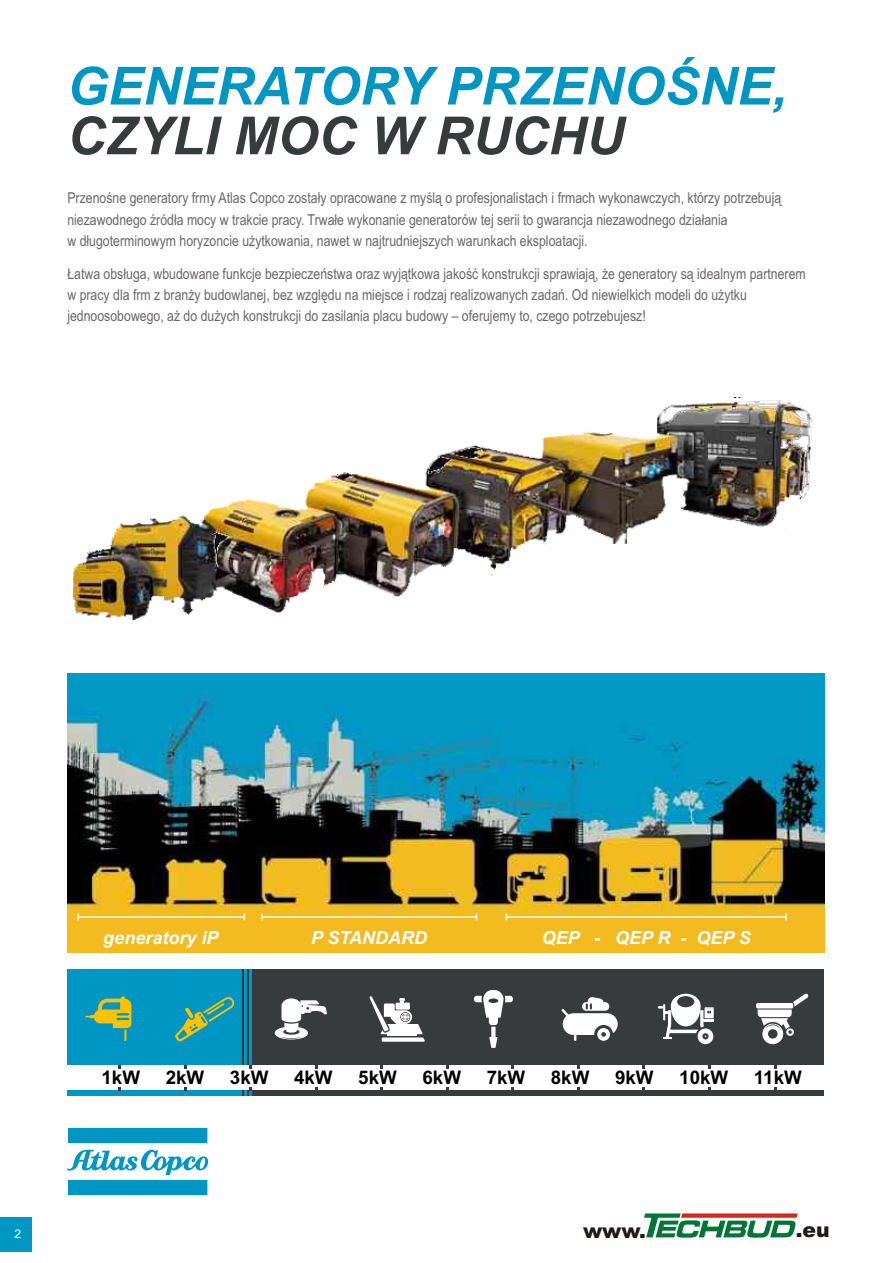
<style>
.page{position:relative;width:893px;height:1263px;background:#fff}
.page>*{position:absolute;margin:0;border:0;box-sizing:border-box;transform-origin:0 0}
.t1{font:italic 700 52.5px "Arial";color:#0096c4}
.t2{font:italic 700 52.5px "Arial";color:#383b3b}
.t3{font:900 20.4px "Arial";color:#1f1a17}
.t4{font:700 18.75px "Arial";color:#000}
.t5{font:italic 700 18px "Arial";color:#fff}
.t6{font:15px/21px "Arial Narrow";color:#696666}
.t7{font:12px "Arial";color:#fff}
</style>
<div class="page">
<img style="left:67px;top:674px;width:757px;height:278px">
<hr style="left:78px;top:916px;width:166px;height:2px;background:#fff">
<svg style="left:77px;top:914px;width:2px;height:6px"></svg>
<hr style="left:262px;top:916px;width:215px;height:2px;background:#fff">
<hr style="left:506px;top:916px;width:280px;height:2px;background:#fff">
<svg style="left:785px;top:914px;width:2px;height:6px"></svg>
<div style="left:67px;top:969px;width:757px;height:95px;background:#383b3b"></div>
<hr style="left:244px;top:969px;width:3px;height:95px;background:#0096c4">
<hr style="left:250px;top:969px;width:2px;height:95px;background:#0096c4">
<div style="left:67px;top:969px;width:175px;height:95px;background:#0096c4"></div>
<svg style="left:85px;top:996px;width:46px;height:45px"></svg>
<svg style="left:175px;top:997px;width:59px;height:45px"></svg>
<svg style="left:561px;top:997px;width:57px;height:44px"></svg>
<svg style="left:658px;top:994px;width:56px;height:51px"></svg>
<svg style="left:758px;top:993px;width:51px;height:52px"></svg>
<div style="left:756px;top:1003px;width:37px;height:5px;background:#fff;border-radius:2px"></div>
<svg style="left:474px;top:990px;width:39px;height:58px"></svg>
<svg style="left:275px;top:998px;width:52px;height:41px"></svg>
<svg style="left:369px;top:996px;width:56px;height:46px"></svg>
<div style="left:67px;top:1091px;width:757px;height:5px;background:#383b3b"></div>
<div style="left:67px;top:1091px;width:175px;height:5px;background:#0096c4"></div>
<svg style="left:244px;top:1087px;width:8px;height:9px"></svg>
<svg style="left:708px;top:1087px;width:3px;height:4px"></svg>
<div style="left:68px;top:1128px;width:139px;height:15px;background:#0096c4"></div>
<svg style="left:67px;top:1150px;width:141px;height:45px"></svg>
<div style="left:0;top:1218px;width:32px;height:34px;background:#0096c4"></div>
<svg style="left:644px;top:1213px;width:154px;height:24px"></svg>
<img style="left:73px;top:400px;width:739px;height:220px">
<h1 class="t1" style="left:67px;top:66px;width:721px">GENERATORY PRZENOŚNE,</h1>
<h1 class="t2" style="left:67px;top:116px;width:559px">CZYLI MOC W RUCHU</h1>
<p class="t6" style="left:67px;top:189px;width:715px">Przenośne generatory frmy Atlas Copco zostały opracowane z myślą o profesjonalistach i frmach wykonawczych, którzy potrzebują niezawodnego źródła mocy w trakcie pracy. Trwałe wykonanie generatorów tej serii to gwarancja niezawodnego działania<br>w długoterminowym horyzoncie użytkowania, nawet w najtrudniejszych warunkach eksploatacji.</p>
<p class="t6" style="left:67px;top:265px;width:740px">Łatwa obsługa, wbudowane funkcje bezpieczeństwa oraz wyjątkowa jakość konstrukcji sprawiają, że generatory są idealnym partnerem w pracy dla frm z branży budowlanej, bez względu na miejsce i rodzaj realizowanych zadań. Od niewielkich modeli do użytku jednoosobowego, aż do dużych konstrukcji do zasilania placu budowy – oferujemy to, czego potrzebujesz!</p>
<p class="t7" style="left:14px;top:1229px;width:8px">2</p>
<p class="t5" style="left:103px;top:931px;width:117px">generatory iP</p>
<p class="t5" style="left:311px;top:931px;width:117px">P STANDARD</p>
<p class="t5" style="left:542px;top:931px;width:211px">QEP - QEP R - QEP S</p>
<p class="t4" style="left:102px;top:1070px;width:40px">1kW</p>
<p class="t4" style="left:166px;top:1070px;width:40px">2kW</p>
<p class="t4" style="left:230px;top:1070px;width:40px">3kW</p>
<p class="t4" style="left:294px;top:1070px;width:40px">4kW</p>
<p class="t4" style="left:358px;top:1070px;width:40px">5kW</p>
<p class="t4" style="left:422px;top:1070px;width:40px">6kW</p>
<p class="t4" style="left:487px;top:1070px;width:40px">7kW</p>
<p class="t4" style="left:551px;top:1070px;width:40px">8kW</p>
<p class="t4" style="left:615px;top:1070px;width:40px">9kW</p>
<p class="t4" style="left:679px;top:1070px;width:50px">10kW</p>
<p class="t4" style="left:754px;top:1070px;width:49px">11kW</p>
<h2 class="t3" style="left:583px;top:1223px;width:64px">www.</h2>
<h2 class="t3" style="left:796px;top:1223px;width:35px">.eu</h2>
</div>
